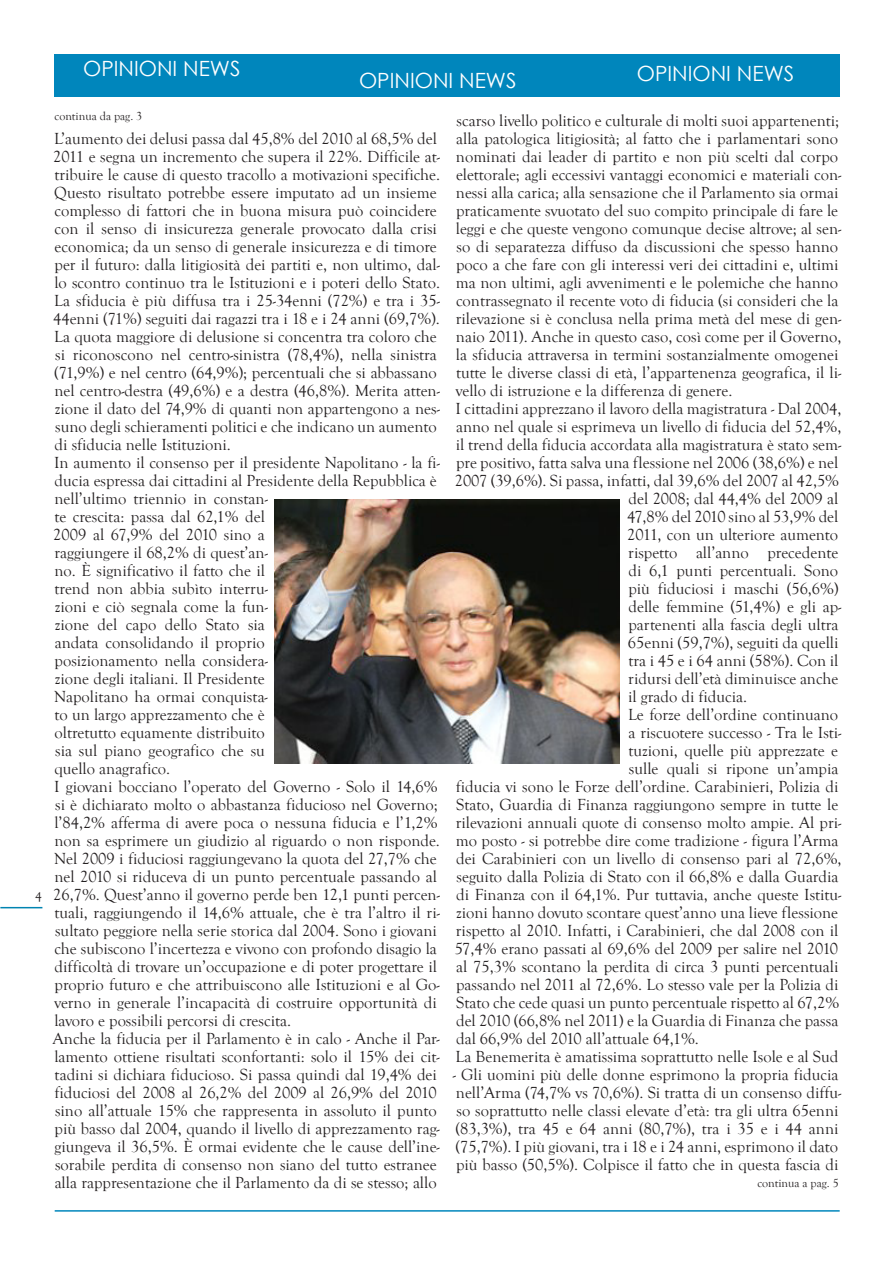
<style>
.page{position:relative;width:893px;height:1263px;background:#fff}
.page>*{position:absolute;margin:0;border:0;box-sizing:border-box;transform-origin:0 0}
.t1{font:21px "Century Gothic";color:#fff}
.t2{font:16.5px/18px "Goudy Old Style T";color:#231f20}
.t3{font:13.5px "Goudy Old Style T";color:#231f20}
.t4{font:12px "Goudy Old Style T";color:#231f20}
</style>
<div class="page">
<div style="left:54px;top:54px;width:785px;height:42px;background:#0086bc"></div>
<hr style="left:0;top:907px;width:42px;height:1px;background:#0084b1">
<hr style="left:55px;top:1210px;width:785px;height:1px;background:#0086bc">
<img style="left:274px;top:499px;width:345px;height:265px">
<p class="t3" style="left:35px;top:889px;width:8px">4</p>
<p class="t1" style="left:83px;top:54px;width:159px">OPINIONI NEWS</p>
<p class="t1" style="left:359px;top:66px;width:159px">OPINIONI NEWS</p>
<p class="t1" style="left:637px;top:58px;width:159px">OPINIONI NEWS</p>
<p class="t4" style="left:55px;top:109px;width:89px">continua da pag. 3</p>
<p class="t2" style="left:53px;top:130px;width:389px">L’aumento dei delusi passa dal 45,8% del 2010 al 68,5% del 2011 e segna un incremento che supera il 22%. Difficile at&shy;tribuire le cause di questo tracollo a motivazioni specifiche.<br>Questo risultato potrebbe essere imputato ad un insieme complesso di fattori che in buona misura può coincidere con il senso di insicurezza generale provocato dalla crisi economica; da un senso di generale insicurezza e di timore per il futuro: dalla litigiosità dei partiti e, non ultimo, dal&shy;lo scontro continuo tra le Istituzioni e i poteri dello Stato.<br>La sfiducia è più diffusa tra i 25-34enni (72%) e tra i 35- 44enni (71%) seguiti dai ragazzi tra i 18 e i 24 anni (69,7%).<br>La quota maggiore di delusione si concentra tra coloro che si riconoscono nel centro-sinistra (78,4%), nella sinistra (71,9%) e nel centro (64,9%); percentuali che si abbassano nel centro-destra (49,6%) e a destra (46,8%). Merita atten&shy;zione il dato del 74,9% di quanti non appartengono a nes&shy;suno degli schieramenti politici e che indicano un aumento di sfiducia nelle Istituzioni.<br>In aumento il consenso per il presidente Napolitano - la fi&shy;ducia espressa dai cittadini al Presidente della Repubblica è nell’ultimo triennio in constan-<br>te crescita: passa dal 62,1% del<br>2009 al 67,9% del 2010 sino a<br>raggiungere il 68,2% di quest’an-<br>no. È significativo il fatto che il<br>trend non abbia subìto interru-<br>zioni e ciò segnala come la fun-<br>zione del capo dello Stato sia<br>andata consolidando il proprio<br>posizionamento nella considera-<br>zione degli italiani. Il Presidente<br>Napolitano ha ormai conquista-<br>to un largo apprezzamento che è<br>oltretutto equamente distribuito<br>sia sul piano geografico che su<br>quello anagrafico.<br>I giovani bocciano l’operato del Governo - Solo il 14,6% si è dichiarato molto o abbastanza fiducioso nel Governo; l’84,2% afferma di avere poca o nessuna fiducia e l’1,2% non sa esprimere un giudizio al riguardo o non risponde.<br>Nel 2009 i fiduciosi raggiungevano la quota del 27,7% che nel 2010 si riduceva di un punto percentuale passando al 26,7%. Quest’anno il governo perde ben 12,1 punti percen&shy;tuali, raggiungendo il 14,6% attuale, che è tra l’altro il ri&shy;sultato peggiore nella serie storica dal 2004. Sono i giovani che subiscono l’incertezza e vivono con profondo disagio la difficoltà di trovare un’occupazione e di poter progettare il proprio futuro e che attribuiscono alle Istituzioni e al Go&shy;verno in generale l’incapacità di costruire opportunità di lavoro e possibili percorsi di crescita.<br>Anche la fiducia per il Parlamento è in calo - Anche il Par&shy;lamento ottiene risultati sconfortanti: solo il 15% dei cit&shy;tadini si dichiara fiducioso. Si passa quindi dal 19,4% dei fiduciosi del 2008 al 26,2% del 2009 al 26,9% del 2010 sino all’attuale 15% che rappresenta in assoluto il punto più basso dal 2004, quando il livello di apprezzamento rag&shy;giungeva il 36,5%. È ormai evidente che le cause dell’ine&shy;sorabile perdita di consenso non siano del tutto estranee alla rappresentazione che il Parlamento da di se stesso; allo</p>
<p class="t2" style="left:457px;top:112px;width:384px">scarso livello politico e culturale di molti suoi appartenenti;</p>
<p class="t2" style="left:456px;top:130px;width:383px">alla patologica litigiosità; al fatto che i parlamentari sono</p>
<p class="t2" style="left:456px;top:148px;width:384px">nominati dai leader di partito e non più scelti dal corpo</p>
<p class="t2" style="left:456px;top:166px;width:387px">elettorale; agli eccessivi vantaggi economici e materiali con-</p>
<p class="t2" style="left:456px;top:184px;width:384px">nessi alla carica; alla sensazione che il Parlamento sia ormai</p>
<p class="t2" style="left:456px;top:202px;width:384px">praticamente svuotato del suo compito principale di fare le</p>
<p class="t2" style="left:456px;top:220px;width:387px">leggi e che queste vengono comunque decise altrove; al sen-</p>
<p class="t2" style="left:457px;top:238px;width:383px">so di separatezza diffuso da discussioni che spesso hanno</p>
<p class="t2" style="left:456px;top:256px;width:384px">poco a che fare con gli interessi veri dei cittadini e, ultimi</p>
<p class="t2" style="left:456px;top:274px;width:384px">ma non ultimi, agli avvenimenti e le polemiche che hanno</p>
<p class="t2" style="left:456px;top:292px;width:384px">contrassegnato il recente voto di fiducia (si consideri che la</p>
<p class="t2" style="left:456px;top:310px;width:387px">rilevazione si è conclusa nella prima metà del mese di gen-</p>
<p class="t2" style="left:456px;top:328px;width:387px">naio 2011). Anche in questo caso, così come per il Governo,</p>
<p class="t2" style="left:456px;top:346px;width:384px">la sfiducia attraversa in termini sostanzialmente omogenei</p>
<p class="t2" style="left:456px;top:364px;width:387px">tutte le diverse classi di età, l’appartenenza geografica, il li-</p>
<p class="t2" style="left:456px;top:382px;width:278px">vello di istruzione e la differenza di genere.</p>
<p class="t2" style="left:456px;top:400px;width:387px">I cittadini apprezzano il lavoro della magistratura - Dal 2004,</p>
<p class="t2" style="left:456px;top:418px;width:387px">anno nel quale si esprimeva un livello di fiducia del 52,4%,</p>
<p class="t2" style="left:456px;top:436px;width:387px">il trend della fiducia accordata alla magistratura è stato sem-</p>
<p class="t2" style="left:456px;top:454px;width:384px">pre positivo, fatta salva una flessione nel 2006 (38,6%) e nel</p>
<p class="t2" style="left:455px;top:472px;width:386px">2007 (39,6%). Si passa, infatti, dal 39,6% del 2007 al 42,5%</p>
<p class="t2" style="left:628px;top:490px;width:211px">del 2008; dal 44,4% del 2009 al</p>
<p class="t2" style="left:627px;top:508px;width:213px">47,8% del 2010 sino al 53,9% del</p>
<p class="t2" style="left:627px;top:526px;width:212px">2011, con un ulteriore aumento</p>
<p class="t2" style="left:628px;top:544px;width:211px">rispetto all’anno precedente</p>
<p class="t2" style="left:628px;top:562px;width:211px">di 6,1 punti percentuali. Sono</p>
<p class="t2" style="left:628px;top:580px;width:212px">più fiduciosi i maschi (56,6%)</p>
<p class="t2" style="left:628px;top:598px;width:214px">delle femmine (51,4%) e gli ap-</p>
<p class="t2" style="left:628px;top:616px;width:211px">partenenti alla fascia degli ultra</p>
<p class="t2" style="left:628px;top:634px;width:212px">65enni (59,7%), seguiti da quelli</p>
<p class="t2" style="left:628px;top:652px;width:211px">tra i 45 e i 64 anni (58%). Con il</p>
<p class="t2" style="left:628px;top:670px;width:211px">ridursi dell’età diminuisce anche</p>
<p class="t2" style="left:628px;top:688px;width:120px">il grado di fiducia.</p>
<p class="t2" style="left:628px;top:706px;width:212px">Le forze dell’ordine continuano</p>
<p class="t2" style="left:629px;top:724px;width:214px">a riscuotere successo - Tra le Isti-</p>
<p class="t2" style="left:628px;top:742px;width:211px">tuzioni, quelle più apprezzate e</p>
<p class="t2" style="left:629px;top:760px;width:211px">sulle quali si ripone un’ampia</p>
<p class="t2" style="left:456px;top:778px;width:384px">fiducia vi sono le Forze dell’ordine. Carabinieri, Polizia di</p>
<p class="t2" style="left:456px;top:796px;width:384px">Stato, Guardia di Finanza raggiungono sempre in tutte le</p>
<p class="t2" style="left:456px;top:814px;width:387px">rilevazioni annuali quote di consenso molto ampie. Al pri-</p>
<p class="t2" style="left:456px;top:832px;width:384px">mo posto - si potrebbe dire come tradizione - figura l’Arma</p>
<p class="t2" style="left:456px;top:850px;width:387px">dei Carabinieri con un livello di consenso pari al 72,6%,</p>
<p class="t2" style="left:457px;top:868px;width:383px">seguito dalla Polizia di Stato con il 66,8% e dalla Guardia</p>
<p class="t2" style="left:456px;top:886px;width:387px">di Finanza con il 64,1%. Pur tuttavia, anche queste Istitu-</p>
<p class="t2" style="left:456px;top:904px;width:383px">zioni hanno dovuto scontare quest’anno una lieve flessione</p>
<p class="t2" style="left:456px;top:922px;width:384px">rispetto al 2010. Infatti, i Carabinieri, che dal 2008 con il</p>
<p class="t2" style="left:455px;top:940px;width:385px">57,4% erano passati al 69,6% del 2009 per salire nel 2010</p>
<p class="t2" style="left:456px;top:958px;width:384px">al 75,3% scontano la perdita di circa 3 punti percentuali</p>
<p class="t2" style="left:456px;top:976px;width:384px">passando nel 2011 al 72,6%. Lo stesso vale per la Polizia di</p>
<p class="t2" style="left:456px;top:994px;width:384px">Stato che cede quasi un punto percentuale rispetto al 67,2%</p>
<p class="t2" style="left:456px;top:1012px;width:384px">del 2010 (66,8% nel 2011) e la Guardia di Finanza che passa</p>
<p class="t2" style="left:456px;top:1030px;width:244px">dal 66,9% del 2010 all’attuale 64,1%.</p>
<p class="t2" style="left:456px;top:1048px;width:384px">La Benemerita è amatissima soprattutto nelle Isole e al Sud</p>
<p class="t2" style="left:453px;top:1066px;width:390px">- Gli uomini più delle donne esprimono la propria fiducia nell’Arma (74,7% vs 70,6%). Si tratta di un consenso diffu&shy;so soprattutto nelle classi elevate d’età: tra gli ultra 65enni (83,3%), tra 45 e 64 anni (80,7%), tra i 35 e i 44 anni (75,7%). I più giovani, tra i 18 e i 24 anni, esprimono il dato più basso (50,5%). Colpisce il fatto che in questa fascia di</p>
<p class="t4" style="left:757px;top:1177px;width:83px">continua a pag. 5</p>
</div>
